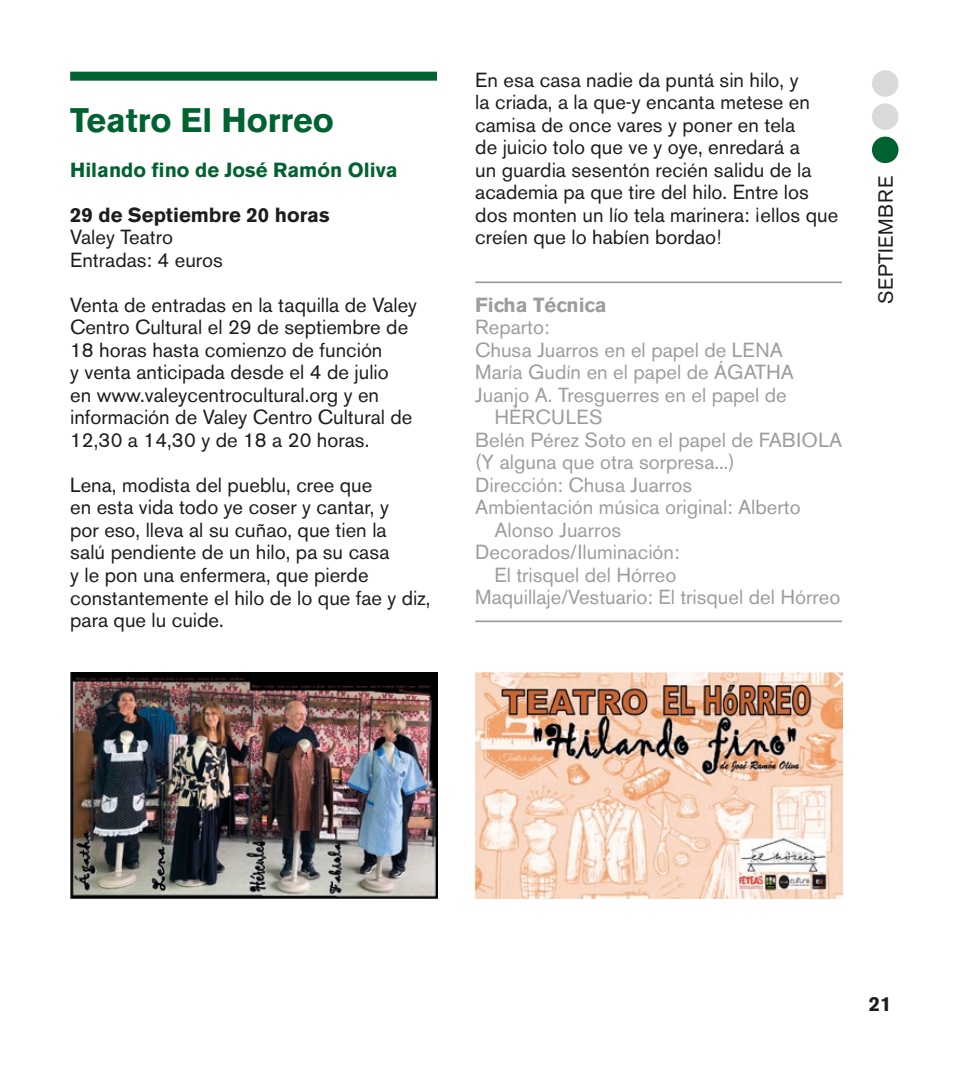
<style>
.page{position:relative;width:957px;height:1085px;background:#fff}
.page>*{position:absolute;margin:0;border:0;box-sizing:border-box;transform-origin:0 0}
.t1{font:700 33.75px "Akzidenz Grotesk BE";color:#006230}
.t2{font:20.25px/22.5px "Akzidenz Grotesk BE";color:#1d1d1b}
.t3{font:20.25px "Akzidenz Grotesk BE";color:#9d9d9d}
.t4{font:700 20.25px "Akzidenz Grotesk BE";color:#006230}
.t5{font:700 20.25px "Akzidenz Grotesk BE";color:#1d1d1b}
.t6{font:700 20.25px "Akzidenz Grotesk BE";color:#9d9d9d}
.t7{font:20.25px "Akzidenz Grotesk BE";letter-spacing:.04em;color:#1d1d1b}
.t8{font:20.25px "Akzidenz Grotesk BE";letter-spacing:.02em;color:#9d9d9d}
</style>
<div class="page">
<div style="left:872px;top:136px;width:26px;height:27px;background:#006230;border-radius:50%"></div>
<div style="left:872px;top:103px;width:26px;height:27px;background:#dadada;border-radius:50%"></div>
<div style="left:872px;top:70px;width:26px;height:27px;background:#dadada;border-radius:50%"></div>
<div style="left:70px;top:72px;width:367px;height:9px;background:#006230"></div>
<hr style="left:475px;top:281px;width:367px;height:2px;background:#9d9d9d">
<hr style="left:475px;top:620px;width:367px;height:2px;background:#9d9d9d">
<img style="left:70px;top:672px;width:367px;height:225px">
<img style="left:475px;top:672px;width:367px;height:225px">
<h1 class="t1" style="left:70px;top:100px;width:265px">Teatro El Horreo</h1>
<p class="t4" style="left:70px;top:158px;width:329px">Hilando fino de José Ramón Oliva</p>
<p class="t5" style="left:70px;top:203px;width:261px">29 de Septiembre 20 horas</p>
<p class="t2" style="left:70px;top:226px;width:154px">Valey Teatro<br>Entradas: 4 euros</p>
<p class="t2" style="left:70px;top:293px;width:348px">Venta de entradas en la taquilla de Valey Centro Cultural el 29 de septiembre de 18 horas hasta comienzo de función<br>y venta anticipada desde el 4 de julio<br>en www.valeycentrocultural.org y en información de Valey Centro Cultural de 12,30 a 14,30 y de 18 a 20 horas.</p>
<p class="t2" style="left:70px;top:473px;width:362px">Lena, modista del pueblu, cree que<br>en esta vida todo ye coser y cantar, y<br>por eso, lleva al su cuñao, que tien la<br>salú pendiente de un hilo, pa su casa<br>y le pon una enfermera, que pierde constantemente el hilo de lo que fae y diz, para que lu cuide.</p>
<p class="t2" style="left:475px;top:68px;width:364px">En esa casa nadie da puntá sin hilo, y<br>la criada, a la que-y encanta metese en camisa de once vares y poner en tela<br>de juicio tolo que ve y oye, enredará a<br>un guardia sesentón recién salidu de la academia pa que tire del hilo. Entre los dos monten un lío tela marinera: ¡ellos que creíen que lo habíen bordao!</p>
<p class="t6" style="left:475px;top:293px;width:133px">Ficha Técnica</p>
<p class="t3" style="left:475px;top:315px;width:76px">Reparto:</p>
<p class="t3" style="left:475px;top:337px;width:309px">Chusa Juarros en el papel de LENA</p>
<p class="t3" style="left:475px;top:360px;width:320px">María Gudín en el papel de ÁGATHA</p>
<p class="t3" style="left:475px;top:382px;width:313px">Juanjo A. Tresguerres en el papel de</p>
<p class="t8" style="left:494px;top:405px;width:110px">HÉRCULES</p>
<p class="t3" style="left:475px;top:427px;width:368px">Belén Pérez Soto en el papel de FABIOLA</p>
<p class="t3" style="left:475px;top:450px;width:261px">(Y alguna que otra sorpresa...)</p>
<p class="t3" style="left:475px;top:472px;width:218px">Dirección: Chusa Juarros</p>
<p class="t3" style="left:475px;top:495px;width:327px">Ambientación música original: Alberto</p>
<p class="t3" style="left:494px;top:517px;width:128px">Alonso Juarros</p>
<p class="t3" style="left:475px;top:540px;width:206px">Decorados/Iluminación:</p>
<p class="t3" style="left:494px;top:562px;width:183px">El trisquel del Hórreo</p>
<p class="t3" style="left:475px;top:585px;width:366px">Maquillaje/Vestuario: El trisquel del Hórreo</p>
<p class="t7" style="left:874px;top:304px;width:129px;rotate:-90deg">SEPTIEMBRE</p>
<p class="t5" style="left:869px;top:991px;width:24px">21</p>
</div>
